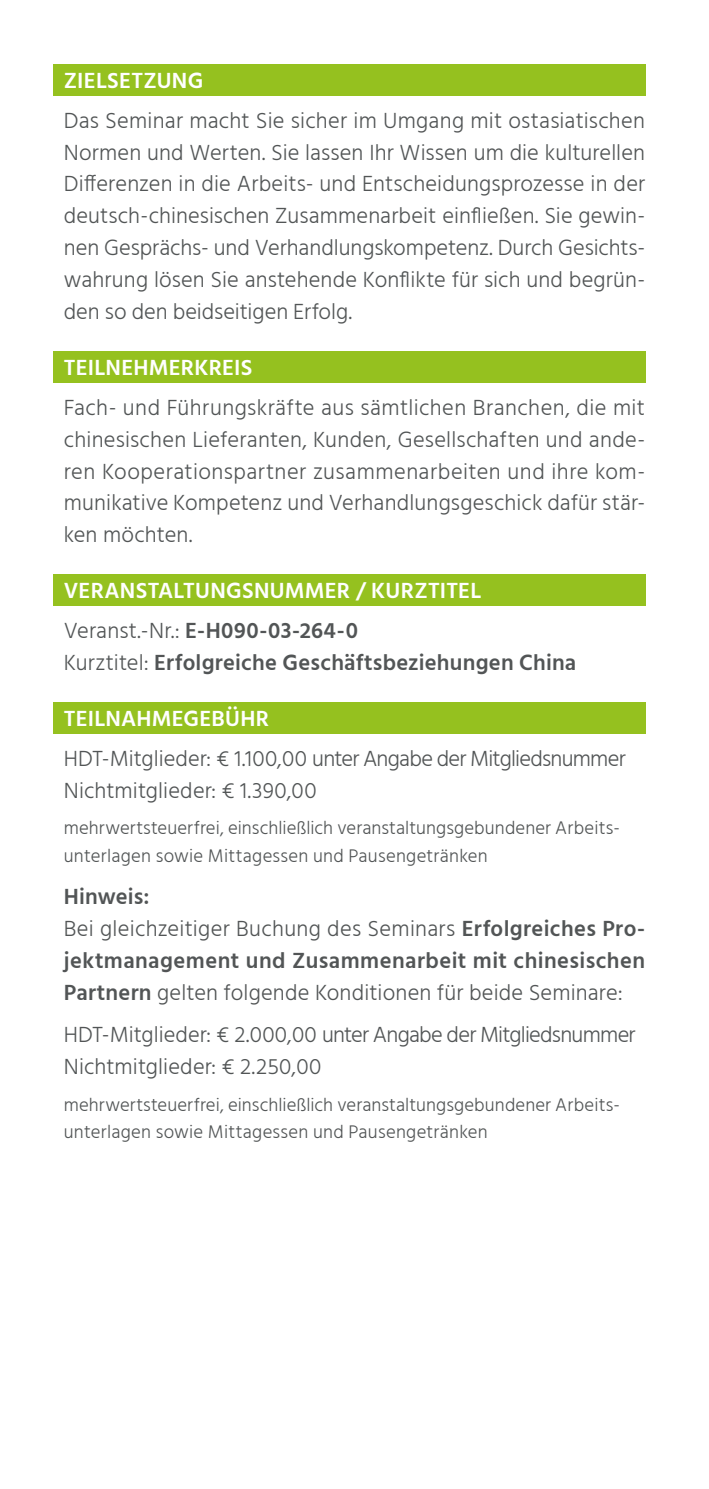
<style>
.page{position:relative;width:709px;height:1489px;background:#fff}
.page>*{position:absolute;margin:0;border:0;box-sizing:border-box;transform-origin:0 0}
.t1{font:300 22.5px/32px "Hind";color:#525556;text-align:justify}
.t2{font:600 22.5px/32px "Hind";letter-spacing:.015em;color:#525556}
.t3{font:600 22.5px/40px "Hind";letter-spacing:.01em;color:#fff}
.t4{font:300 18.75px/27.5px "Hind";letter-spacing:.01em;color:#525556}
.s1{font-weight:300;color:#525556}
.s2{color:#525556}
.s3{font-weight:300}
</style>
<div class="page">
<div style="left:53px;top:64px;width:592px;height:32px;background:#95c11f"></div>
<div style="left:53px;top:351px;width:592px;height:32px;background:#95c11f"></div>
<div style="left:53px;top:574px;width:592px;height:32px;background:#95c11f"></div>
<div style="left:53px;top:702px;width:592px;height:31px;background:#95c11f"></div>
<p class="t3" style="left:64px;top:61px;width:141px">ZIELSETZUNG</p>
<p class="t1" style="left:64px;top:105px;width:583px">Das Seminar macht Sie sicher im Umgang mit ostasiatischen Normen und Werten. Sie lassen Ihr Wissen um die kulturellen Differenzen in die Arbeits- und Entscheidungsprozesse in der deutsch-chinesischen Zusammenarbeit einfließen. Sie gewin&shy;nen Gesprächs- und Verhandlungskompetenz. Durch Gesichts&shy;wahrung lösen Sie anstehende Konflikte für sich und begrün&shy;den so den beidseitigen Erfolg.</p>
<p class="t3" style="left:64px;top:348px;width:190px">TEILNEHMERKREIS</p>
<p class="t1" style="left:64px;top:392px;width:583px">Fach- und Führungskräfte aus sämtlichen Branchen, die mit chinesischen Lieferanten, Kunden, Gesellschaften und ande&shy;ren Kooperationspartner zusammenarbeiten und ihre kom&shy;munikative Kompetenz und Verhandlungsgeschick dafür stär&shy;ken möchten.</p>
<p class="t3" style="left:64px;top:572px;width:419px">VERANSTALTUNGSNUMMER / KURZTITEL<br><span class="s1">Veranst.-Nr.:</span> <span class="s2">E-H090-03-264-0</span></p>
<p class="t2" style="left:64px;top:648px;width:514px"><span class="s3">Kurztitel:</span> Erfolgreiche Geschäftsbeziehungen China</p>
<p class="t3" style="left:64px;top:699px;width:207px">TEILNAHMEGEBÜHR</p>
<p class="t1" style="left:64px;top:743px;width:563px">HDT-Mitglieder: € 1.100,00 unter Angabe der Mitgliedsnummer<br>Nichtmitglieder: € 1.390,00</p>
<p class="t4" style="left:64px;top:815px;width:558px">mehrwertsteuerfrei, einschließlich veranstaltungsgebundener Arbeits&shy;unterlagen sowie Mittagessen und Pausengetränken</p>
<p class="t2" style="left:64px;top:881px;width:583px">Hinweis:<br><span class="s3">Bei gleichzeitiger Buchung des Seminars</span> Erfolgreiches Pro&shy;jektmanagement und Zusammenarbeit mit chinesischen Partnern <span class="s3">gelten folgende Konditionen für beide Seminare:</span></p>
<p class="t1" style="left:64px;top:1019px;width:573px">HDT-Mitglieder: € 2.000,00 unter Angabe der Mitgliedsnummer<br>Nichtmitglieder: € 2.250,00</p>
<p class="t4" style="left:64px;top:1091px;width:558px">mehrwertsteuerfrei, einschließlich veranstaltungsgebundener Arbeits&shy;unterlagen sowie Mittagessen und Pausengetränken</p>
</div>
